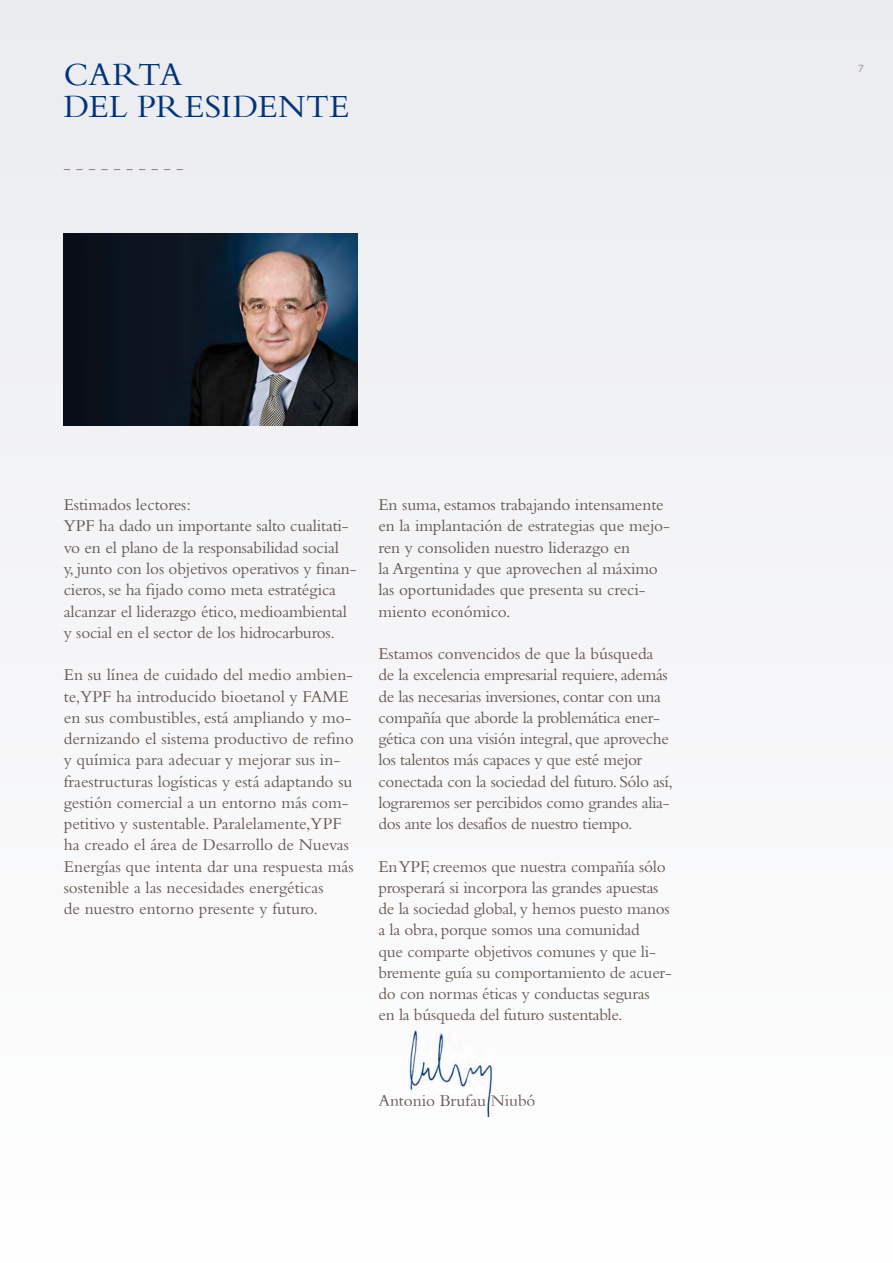
<style>
.page{position:relative;width:893px;height:1263px;background:#fff}
.page>*{position:absolute;margin:0;border:0;box-sizing:border-box;transform-origin:0 0}
.t1{font:33.75px/32px "Bembo SC";letter-spacing:.005em;color:#003479}
.t2{font:17.25px/21.3px "Bembo";color:#665950}
.t3{font:17.25px/21.3px "Bembo";letter-spacing:-.01em;color:#64574f}
.t4{font:17.25px/21.3px "Bembo";letter-spacing:-.02em;color:#655850}
.t5{font:17.25px/21.3px "Bembo";letter-spacing:-.015em;color:#675a51}
.t6{font:17.25px "Bembo";letter-spacing:-.005em;color:#65584f}
.t7{font:17.25px "Bembo";letter-spacing:-.005em;color:#685a51}
.t8{font:10.5px "Syntax LT Std";color:#9c9898}
.s1{color:#65584f}
.s2{color:#655850}
.s3{color:#675951}
.s4{color:#665950}
</style>
<div class="page">
<div style="left:0;top:0;width:893px;height:1068px;background:#f2f3f5"></div>
<img style="left:64px;top:169px;width:119px;height:1px">
<div style="left:64px;top:499px;width:126px;height:11px;background:#f3f4f6"></div>
<div style="left:64px;top:520px;width:284px;height:16px;background:#f3f4f6"></div>
<div style="left:64px;top:541px;width:275px;height:16px;background:#f3f4f6"></div>
<div style="left:64px;top:562px;width:292px;height:16px;background:#f4f5f6"></div>
<div style="left:65px;top:584px;width:271px;height:15px;background:#f4f5f6"></div>
<div style="left:64px;top:605px;width:283px;height:16px;background:#f5f5f7"></div>
<div style="left:64px;top:626px;width:270px;height:16px;background:#f5f5f7"></div>
<div style="left:64px;top:669px;width:288px;height:12px;background:#f6f6f8"></div>
<div style="left:64px;top:690px;width:285px;height:16px;background:#f6f6f8"></div>
<div style="left:65px;top:711px;width:286px;height:16px;background:#f6f7f8"></div>
<div style="left:65px;top:733px;width:289px;height:15px;background:#f6f7f8"></div>
<div style="left:64px;top:754px;width:276px;height:15px;background:#f6f7f8"></div>
<div style="left:64px;top:775px;width:289px;height:16px;background:#f7f8f9"></div>
<div style="left:64px;top:796px;width:284px;height:16px;background:#f8f8f9"></div>
<div style="left:64px;top:818px;width:278px;height:15px;background:#f8f8f9"></div>
<div style="left:64px;top:839px;width:285px;height:12px;background:#f9f9fa"></div>
<div style="left:64px;top:860px;width:290px;height:16px;background:#f9f9fa"></div>
<div style="left:64px;top:881px;width:260px;height:16px;background:#f9f9fa"></div>
<div style="left:65px;top:903px;width:251px;height:15px;background:#f9f9fa"></div>
<div style="left:378px;top:499px;width:286px;height:15px;background:#f3f4f6"></div>
<div style="left:379px;top:520px;width:290px;height:16px;background:#f3f4f6"></div>
<div style="left:379px;top:541px;width:251px;height:16px;background:#f3f4f6"></div>
<div style="left:379px;top:562px;width:279px;height:16px;background:#f4f5f6"></div>
<div style="left:379px;top:584px;width:266px;height:15px;background:#f4f5f6"></div>
<div style="left:379px;top:605px;width:130px;height:12px;background:#f5f5f7"></div>
<div style="left:378px;top:647px;width:275px;height:16px;background:#f5f5f7"></div>
<div style="left:379px;top:669px;width:289px;height:15px;background:#f6f6f8"></div>
<div style="left:379px;top:690px;width:282px;height:14px;background:#f6f6f8"></div>
<div style="left:379px;top:711px;width:280px;height:16px;background:#f6f7f8"></div>
<div style="left:379px;top:733px;width:290px;height:15px;background:#f6f7f8"></div>
<div style="left:379px;top:754px;width:263px;height:15px;background:#f6f7f8"></div>
<div style="left:379px;top:775px;width:293px;height:14px;background:#f7f8f9"></div>
<div style="left:379px;top:796px;width:290px;height:16px;background:#f8f8f9"></div>
<div style="left:379px;top:818px;width:252px;height:15px;background:#f8f8f9"></div>
<div style="left:378px;top:860px;width:288px;height:16px;background:#f9f9fa"></div>
<div style="left:379px;top:881px;width:279px;height:16px;background:#f9f9fa"></div>
<div style="left:379px;top:903px;width:291px;height:15px;background:#f9f9fa"></div>
<div style="left:379px;top:924px;width:261px;height:15px;background:#fafafb"></div>
<div style="left:379px;top:945px;width:276px;height:16px;background:#fafbfb"></div>
<div style="left:379px;top:966px;width:292px;height:16px;background:#fafbfb"></div>
<div style="left:379px;top:988px;width:270px;height:15px;background:#fafbfb"></div>
<div style="left:379px;top:1009px;width:242px;height:15px;background:#fbfbfc"></div>
<svg style="left:858px;top:64px;width:6px;height:8px"></svg>
<img style="left:408px;top:1028px;width:85px;height:89px">
<img style="left:408px;top:1094px;width:85px;height:12px">
<img style="left:64px;top:234px;width:293px;height:191px">
<h1 class="t1" style="left:64px;top:62px;width:287px">CARTA<br>DEL PRESIDENTE</h1>
<p class="t3" style="left:64px;top:496px;width:294px">Estimados lectores:<br>YPF ha dado un importante salto cualitati&shy;vo en el plano de la responsabilidad social<br>y, junto con los objetivos operativos y finan&shy;cieros<span class="s1">,</span> se ha fijado como meta estratégica <span class="s1">alcanzar el liderazgo ético, medioambiental y social en el sector de los hidrocarburos.</span></p>
<p class="t2" style="left:64px;top:666px;width:291px"><span class="s2">En su línea de cuidado del medio ambien&shy;te,YPF ha introducido bioetanol y FAME en sus combustibles, está ampliando y mo&shy;dernizando el sistema productivo de refino </span>y qu<span class="s2">ímic</span>a para a<span class="s2">de</span>cuar y m<span class="s2">ej</span>orar sus <span class="s2">i</span>n&shy;fraestructuras logísticas y está adaptando su gestión comercial a un entorno más com&shy;petitivo y sustentable. Paralelamente,YPF ha creado el área de Desarrollo de Nuevas Energías que intenta dar una respuesta más sostenible a las necesidades energéticas<br>d<span class="s3">e nuestro entorno presente y</span> f<span class="s3">uturo.</span></p>
<p class="t3" style="left:378px;top:496px;width:293px">En suma, estamos trabajando intensamente en la implantación de estrategias que mejo&shy;ren y consoliden nuestro liderazgo en<br>la Argentina y que aprovechen al máximo las oportunidades que presenta su creci-</p>
<p class="t6" style="left:378px;top:605px;width:133px">miento económico.</p>
<p class="t6" style="left:378px;top:647px;width:276px">Estamos convencidos de que la búsqueda</p>
<p class="t4" style="left:378px;top:666px;width:296px">de la excelencia empresarial requiere, además de las necesarias inversiones, contar con una compañía que aborde la problemática ener&shy;gética con una visión integral, que aproveche lo<span class="s4">s ta</span>le<span class="s4">ntos m</span>ás <span class="s4">capaces y que est</span>é <span class="s4">me</span>jo<span class="s4">r conectada con la sociedad del futuro. Sólo así, lograremos ser percibidos como grandes alia&shy;dos ante los desafíos de nuestro tiempo.</span></p>
<p class="t2" style="left:378px;top:857px;width:293px">En YPF, creemos que nuestra compañía sólo prosperará si incorpora las grandes apuestas d<span class="s3">e la sociedad g</span>l<span class="s3">o</span>b<span class="s3">a</span>l<span class="s3">, y hemos puesto manos a la obra, porque somos una comunidad</span></p>
<p class="t5" style="left:378px;top:942px;width:295px">que comparte objetivos comunes y que li&shy;bremente guía su comportamiento de acuer&shy;do con normas éticas y conductas seguras<br>en la búsqueda del futuro sustentable.</p>
<p class="t7" style="left:378px;top:1094px;width:159px">Antonio Brufau Niubó</p>
<p class="t8" style="left:858px;top:64px;width:7px">7</p>
</div>
